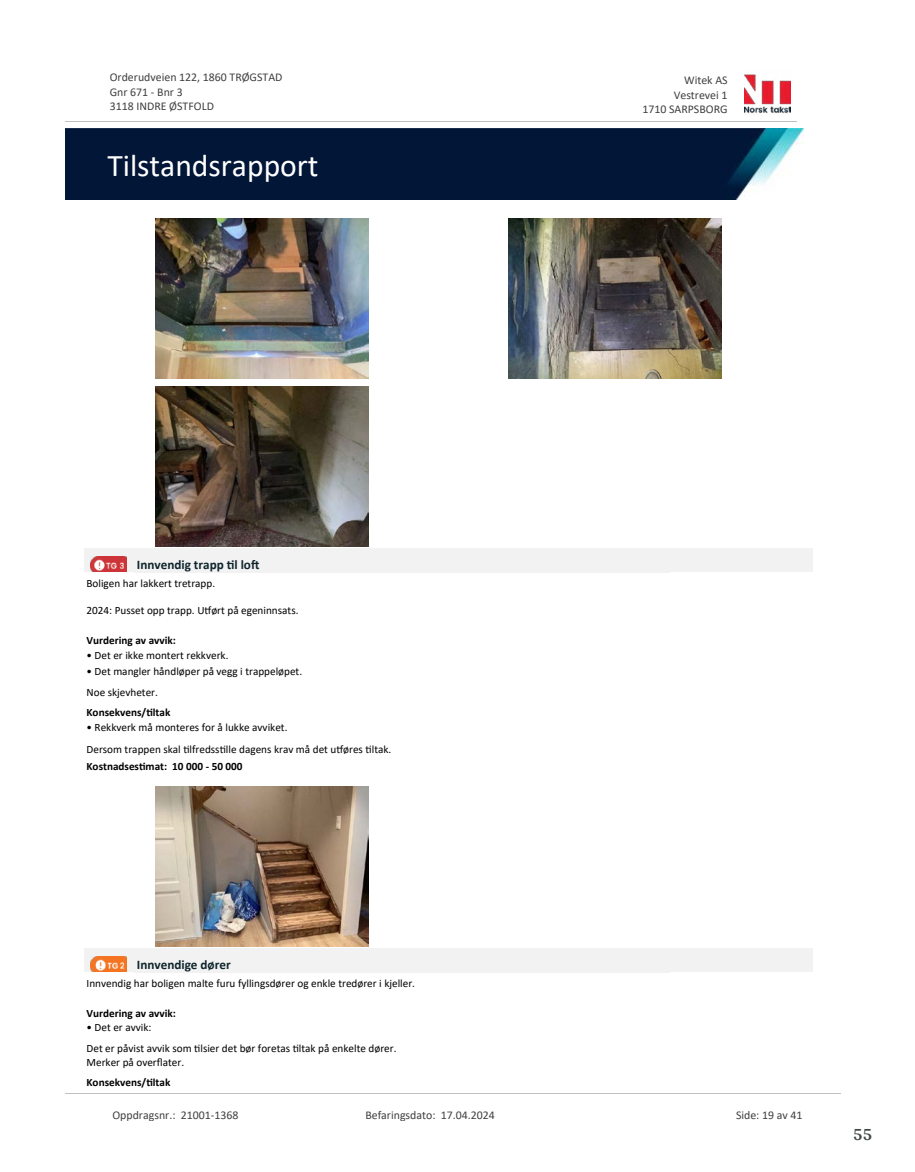
<style>
.page{position:relative;width:915px;height:1172px;background:#fff}
.page>*{position:absolute;margin:0;border:0;box-sizing:border-box;transform-origin:0 0}
.t1{font:31.65px "Calibri";color:#fff}
.t2{font:700 18px "Arya";color:#414749}
.t3{font:700 13.2px "Calibri";color:#0f252c}
.t4{font:11.85px/14.5px "Calibri";color:#404040}
.t5{font:11.25px/20.7px "Calibri";color:#000}
.t6{font:700 11.25px "Calibri";color:#000}
</style>
<div class="page">
<img style="left:155px;top:219px;width:213px;height:160px">
<img style="left:508px;top:219px;width:213px;height:160px">
<img style="left:155px;top:386px;width:213px;height:160px">
<div style="left:84px;top:548px;width:728px;height:24px;background:#f2f2f2"></div>
<img style="left:91px;top:556px;width:35px;height:15px">
<img style="left:155px;top:786px;width:213px;height:161px">
<div style="left:84px;top:948px;width:728px;height:24px;background:#f2f2f2"></div>
<img style="left:91px;top:956px;width:35px;height:15px">
<img style="left:744px;top:74px;width:46px;height:40px">
<hr style="left:65px;top:121px;width:731px;height:1px;background:#c0c0c0">
<img style="left:65px;top:129px;width:738px;height:71px">
<hr style="left:65px;top:1093px;width:775px;height:1px;background:#c0c0c0">
<p class="t4" style="left:110px;top:70px;width:174px">Orderudveien 122, 1860 TRØGSTAD<br>Gnr 671 - Bnr 3<br>3118 INDRE ØSTFOLD</p>
<p class="t4" style="left:684px;top:73px;width:45px">Witek AS</p>
<p class="t4" style="left:673px;top:87px;width:55px">Vestrevei 1</p>
<p class="t4" style="left:642px;top:102px;width:87px">1710 SARPSBORG</p>
<h1 class="t1" style="left:107px;top:143px;width:213px">Tilstandsrapport</h1>
<p class="t3" style="left:137px;top:555px;width:124px">Innvendig trapp 琀椀l lo昀琀</p>
<p class="t5" style="left:86px;top:572px;width:130px">Boligen har lakkert tretrapp.</p>
<p class="t5" style="left:86px;top:600px;width:213px">2024: Pusset opp trapp. U琀昀ørt på egeninnsats.</p>
<p class="t6" style="left:86px;top:632px;width:91px">Vurdering av avvik:</p>
<p class="t5" style="left:86px;top:644px;width:143px">• Det er ikke montert rekkverk.</p>
<p class="t5" style="left:86px;top:661px;width:217px">• Det mangler håndløper på vegg i trappeløpet.<br>Noe skjevheter.</p>
<p class="t6" style="left:86px;top:705px;width:85px">Konsekvens/琀椀ltak</p>
<p class="t5" style="left:86px;top:716px;width:306px;line-height:21.8px">• Rekkverk må monteres for å lukke avviket.<br>Dersom trappen skal 琀椀lfredss琀椀lle dagens krav må det u琀昀øres 琀椀ltak.</p>
<p class="t6" style="left:86px;top:759px;width:157px">Kostnadses琀椀mat: 10 000 - 50 000</p>
<p class="t3" style="left:137px;top:955px;width:95px">Innvendige dører</p>
<p class="t5" style="left:86px;top:972px;width:330px">Innvendig har boligen malte furu fyllingsdører og enkle tredører i kjeller.</p>
<p class="t6" style="left:86px;top:1005px;width:91px">Vurdering av avvik:</p>
<p class="t5" style="left:86px;top:1017px;width:311px">• Det er avvik:<br>Det er påvist avvik som 琀椀lsier det bør foretas 琀椀ltak på enkelte dører.</p>
<p class="t5" style="left:86px;top:1051px;width:99px">Merker på over昀氀ater.</p>
<p class="t6" style="left:86px;top:1074px;width:85px">Konsekvens/琀椀ltak</p>
<p class="t4" style="left:112px;top:1107px;width:127px">Oppdragsnr.: 21001-1368</p>
<p class="t4" style="left:365px;top:1107px;width:131px">Befaringsdato: 17.04.2024</p>
<p class="t4" style="left:735px;top:1107px;width:68px">Side: 19 av 41</p>
<h2 class="t2" style="left:852px;top:1123px;width:21px">55</h2>
</div>
